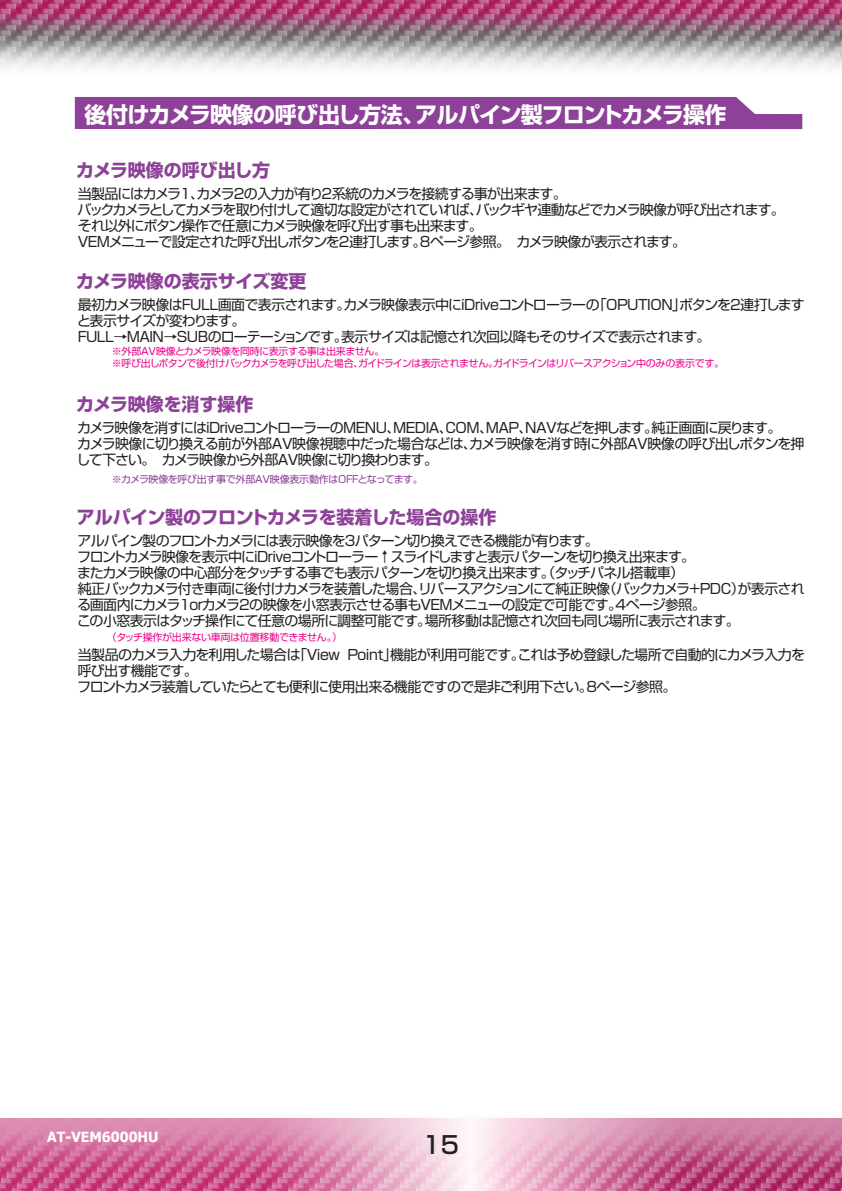
<style>
.page{position:relative;width:842px;height:1191px;background:#fff}
.page>*{position:absolute;margin:0;border:0;box-sizing:border-box;transform-origin:0 0}
.t1{font:500 24px "Shin Go Pro";color:#231f20}
.t2{font:700 22px "Shin Go Pro";letter-spacing:-.05em;color:#fff}
.t3{font:700 18px "Shin Go Pro";letter-spacing:-.015em;color:#8d4198}
.t4{font:14px/16px "Shin Go Pro";letter-spacing:-.065em;color:#231f20}
.t5{font:700 14px "Tahoma";color:#fff}
.t6{font:10px/12px "Shin Go Pro";letter-spacing:-.05em;color:#ed028c}
.t7{font:10px "Shin Go Pro";letter-spacing:-.03em;color:#8d4198}
.t8{font:10px "Shin Go Pro";letter-spacing:-.03em;color:#ed028c}
</style>
<div class="page">
<img style="left:0;top:0;width:842px;height:68px">
<svg style="left:1px;top:0;width:841px;height:57px;background:#a7778e"></svg>
<svg style="left:1px;top:1118px;width:841px;height:73px;background:#d887ac"></svg>
<div style="left:75px;top:97px;width:727px;height:32px;background:#8d4198"></div>
<h2 class="t2" style="left:85px;top:97px;width:644px">後付けカメラ映像の呼び出し方法、アルパイン製フロントカメラ操作</h2>
<p class="t3" style="left:76px;top:156px;width:195px">カメラ映像の呼び出し方</p>
<p class="t4" style="left:78px;top:184px;width:709px">当製品にはカメラ1、カメラ2の入力が有り2系統のカメラを接続する事が出来ます。<br>バックカメラとしてカメラを取り付けして適切な設定がされていれば、バックギヤ連動などでカメラ映像が呼び出されます。それ以外にボタン操作で任意にカメラ映像を呼び出す事も出来ます。<br>VEMメニューで設定された呼び出しボタンを2連打します。8ページ参照。　カメラ映像が表示されます。</p>
<p class="t3" style="left:76px;top:266px;width:232px">カメラ映像の表示サイズ変更</p>
<p class="t4" style="left:77px;top:294px;width:729px">最初カメラ映像はFULL画面で表示されます。カメラ映像表示中にiDriveコントローラーの「OPUTION」ボタンを2連打しますと表示サイズが変わります。<br>FULL→MAIN→SUBのローテーションです。表示サイズは記憶され次回以降もそのサイズで表示されます。</p>
<p class="t6" style="left:112px;top:344px;width:614px">※外部AV映像とカメラ映像を同時に表示する事は出来ません。<br>※呼び出しボタンで後付けバックカメラを呼び出した場合、ガイドラインは表示されません。ガイドラインはリバースアクション中のみの表示です。</p>
<p class="t3" style="left:76px;top:390px;width:179px">カメラ映像を消す操作</p>
<p class="t4" style="left:76px;top:418px;width:730px">カメラ映像を消すにはiDriveコントローラーのMENU、MEDIA、COM、MAP、NAVなどを押します。純正画面に戻ります。<br>カメラ映像に切り換える前が外部AV映像視聴中だった場合などは、カメラ映像を消す時に外部AV映像の呼び出しボタンを押して下さい。　カメラ映像から外部AV映像に切り換わります。</p>
<p class="t7" style="left:112px;top:470px;width:312px">※カメラ映像を呼び出す事で外部AV映像表示動作はOFFとなってます。</p>
<p class="t3" style="left:77px;top:502px;width:421px">アルパイン製のフロントカメラを装着した場合の操作</p>
<p class="t4" style="left:77px;top:530px;width:729px">アルパイン製のフロントカメラには表示映像を3パターン切り換えできる機能が有ります。<br>フロントカメラ映像を表示中にiDriveコントローラー↑スライドしますと表示パターンを切り換え出来ます。<br>またカメラ映像の中心部分をタッチする事でも表示パターンを切り換え出来ます。（タッチパネル搭載車）<br>純正バックカメラ付き車両に後付けカメラを装着した場合、リバースアクションにて純正映像（バックカメラ+PDC）が表示される画面内にカメラ1orカメラ2の映像を小窓表示させる事もVEMメニューの設定で可能です。4ページ参照。<br>この小窓表示はタッチ操作にて任意の場所に調整可能です。場所移動は記憶され次回も同じ場所に表示されます。</p>
<p class="t4" style="left:77px;top:645px;width:729px">当製品のカメラ入力を利用した場合は「View Point」機能が利用可能です。これは予め登録した場所で自動的にカメラ入力を呼び出す機能です。<br>フロントカメラ装着していたらとても便利に使用出来る機能ですので是非ご利用下さい。8ページ参照。</p>
<p class="t8" style="left:107px;top:628px;width:237px">（タッチ操作が出来ない車両は位置移動できません。）</p>
<p class="t5" style="left:47px;top:1127px;width:113px">AT-VEM6000HU</p>
<h1 class="t1" style="left:422px;top:1125px;width:38px">15</h1>
</div>
